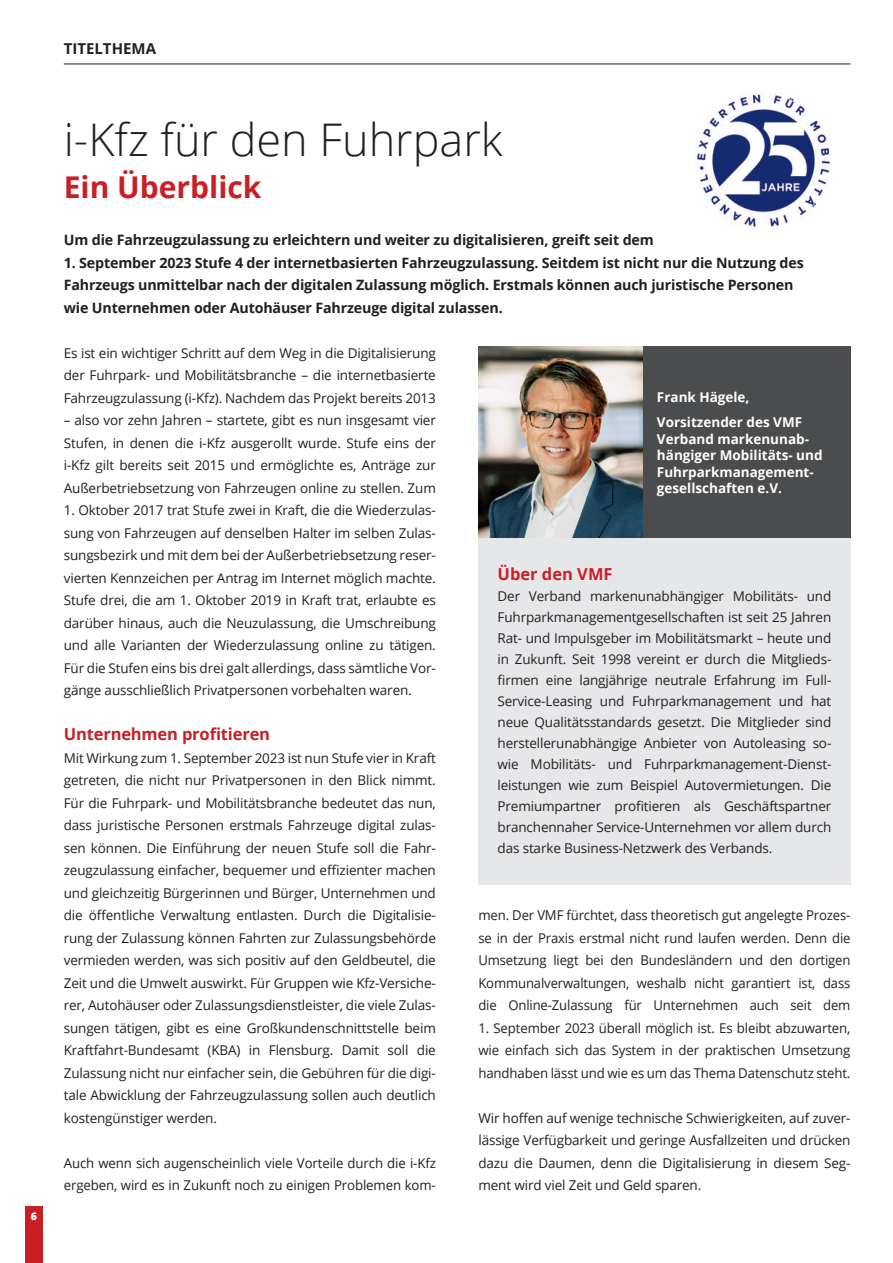
<style>
.page{position:relative;width:893px;height:1263px;background:#fff}
.page>*{position:absolute;margin:0;border:0;box-sizing:border-box;transform-origin:0 0}
.Headline_1{font:300 45px "Open Sans";color:#231f20}
.Headline_2{font:700 30px "Open Sans";color:#c82026}
.Zwischenueberschrift{font:700 16.5px "Open Sans";letter-spacing:-.01em;color:#c82026}
.t1{font:700 15px "Open Sans";color:#231f20}
.Anreisser{font:700 14.25px/22.5px "Open Sans";letter-spacing:-.01em;color:#231f20}
.Fliesstext{font:13.5px/22.5px "Open Sans";letter-spacing:-.01em;color:#231f20;text-align:justify}
.FT_Kasten{font:700 13.5px/16.5px "Open Sans";color:#fff}
.t2{font:800 10.5px "Open Sans";color:#fff}
</style>
<div class="page">
<div style="left:25px;top:1206px;width:17px;height:57px;background:#c82026"></div>
<hr style="left:64px;top:64px;width:786px;height:1px;background:#231f20">
<img style="left:695px;top:94px;width:135px;height:133px">
<div style="left:478px;top:347px;width:372px;height:191px;background:#4b4c4d"></div>
<img style="left:478px;top:347px;width:164px;height:191px">
<div style="left:478px;top:538px;width:372px;height:346px;background:#e6e7e9"></div>
<p class="t1" style="left:64px;top:38px;width:94px">TITELTHEMA</p>
<p class="t2" style="left:31px;top:1208px;width:8px">6</p>
<p class="Headline_1" style="left:64px;top:109px;width:440px">i-Kfz für den Fuhrpark</p>
<p class="Headline_2" style="left:64px;top:165px;width:199px">Ein Überblick</p>
<p class="Anreisser" style="left:64px;top:228px;width:592px">Um die Fahrzeugzulassung zu erleichtern und weiter zu digitalisieren, greift seit dem</p>
<p class="Anreisser" style="left:64px;top:251px;width:741px">1. September 2023 Stufe 4 der internetbasierten Fahrzeugzulassung. Seitdem ist nicht nur die Nutzung des<br>Fahrzeugs unmittelbar nach der digitalen Zulassung möglich. Erstmals können auch juristische Personen wie Unternehmen oder Autohäuser Fahrzeuge digital zulassen.</p>
<p class="Fliesstext" style="left:64px;top:341px;width:374px">Es ist ein wichtiger Schritt auf dem Weg in die Digitalisierung der Fuhrpark- und Mobilitätsbranche – die internetbasierte Fahrzeugzulassung (i-Kfz). Nachdem das Projekt bereits 2013</p>
<p class="Fliesstext" style="left:64px;top:409px;width:374px">– also vor zehn Jahren – startete, gibt es nun insgesamt vier Stufen, in denen die i-Kfz ausgerollt wurde. Stufe eins der i-Kfz gilt bereits seit 2015 und ermöglichte es, Anträge zur Außerbetriebsetzung von Fahrzeugen online zu stellen. Zum</p>
<p class="Fliesstext" style="left:64px;top:499px;width:374px">1. Oktober 2017 trat Stufe zwei in Kraft, die die Wiederzulas&shy;sung von Fahrzeugen auf denselben Halter im selben Zulas&shy;sungsbezirk und mit dem bei der Außerbetriebsetzung reser&shy;vierten Kennzeichen per Antrag im Internet möglich machte.<br>Stufe drei, die am 1. Oktober 2019 in Kraft trat, erlaubte es darüber hinaus, auch die Neuzulassung, die Umschreibung und alle Varianten der Wiederzulassung online zu tätigen.<br>Für die Stufen eins bis drei galt allerdings, dass sämtliche Vor&shy;gänge ausschließlich Privatpersonen vorbehalten waren.</p>
<p class="Zwischenueberschrift" style="left:64px;top:722px;width:208px">Unternehmen profitieren</p>
<p class="Fliesstext" style="left:64px;top:746px;width:374px">Mit Wirkung zum 1. September 2023 ist nun Stufe vier in Kraft getreten, die nicht nur Privatpersonen in den Blick nimmt.<br>Für die Fuhrpark- und Mobilitätsbranche bedeutet das nun, dass juristische Personen erstmals Fahrzeuge digital zulas&shy;sen können. Die Einführung der neuen Stufe soll die Fahr&shy;zeugzulassung einfacher, bequemer und effizienter machen und gleichzeitig Bürgerinnen und Bürger, Unternehmen und die öffentliche Verwaltung entlasten. Durch die Digitalisie&shy;rung der Zulassung können Fahrten zur Zulassungsbehörde vermieden werden, was sich positiv auf den Geldbeutel, die Zeit und die Umwelt auswirkt. Für Gruppen wie Kfz-Versiche&shy;rer, Autohäuser oder Zulassungsdienstleister, die viele Zulas&shy;sungen tätigen, gibt es eine Großkundenschnittstelle beim Kraftfahrt-Bundesamt (KBA) in Flensburg. Damit soll die Zulassung nicht nur einfacher sein, die Gebühren für die digi&shy;tale Abwicklung der Fahrzeugzulassung sollen auch deutlich kostengünstiger werden.</p>
<p class="Fliesstext" style="left:64px;top:1151px;width:374px">Auch wenn sich augenscheinlich viele Vorteile durch die i-Kfz ergeben, wird es in Zukunft noch zu einigen Problemen kom-</p>
<p class="FT_Kasten" style="left:657px;top:389px;width:94px">Frank Hägele,</p>
<p class="FT_Kasten" style="left:657px;top:414px;width:167px">Vorsitzender des VMF<br>Verband markenunab&shy;hängiger Mobilitäts- und<br>Fuhrparkmanagement&shy;gesellschaften e.V.</p>
<p class="Zwischenueberschrift" style="left:497px;top:562px;width:117px">Über den VMF</p>
<p class="Fliesstext" style="left:497px;top:585px;width:335px;line-height:21px">Der Verband markenunabhängiger Mobilitäts- und Fuhrparkmanagementgesellschaften ist seit 25 Jahren Rat- und Impulsgeber im Mobilitätsmarkt – heute und in Zukunft. Seit 1998 vereint er durch die Mitglieds&shy;firmen eine langjährige neutrale Erfahrung im Full-Service-Leasing und Fuhrparkmanagement und hat neue Qualitätsstandards gesetzt. Die Mitglieder sind herstellerunabhängige Anbieter von Autoleasing so&shy;wie Mobilitäts- und Fuhrparkmanagement-Dienst&shy;leistungen wie zum Beispiel Autovermietungen. Die Premiumpartner profitieren als Geschäftspartner branchennaher Service-Unternehmen vor allem durch das starke Business-Netzwerk des Verbands.</p>
<p class="Fliesstext" style="left:478px;top:904px;width:374px">men. Der VMF fürchtet, dass theoretisch gut angelegte Prozes&shy;se in der Praxis erstmal nicht rund laufen werden. Denn die Umsetzung liegt bei den Bundesländern und den dortigen Kommunalverwaltungen, weshalb nicht garantiert ist, dass die Online-Zulassung für Unternehmen auch seit dem</p>
<p class="Fliesstext" style="left:478px;top:1016px;width:374px">1. September 2023 überall möglich ist. Es bleibt abzuwarten, wie einfach sich das System in der praktischen Umsetzung handhaben lässt und wie es um das Thema Datenschutz steht.</p>
<p class="Fliesstext" style="left:478px;top:1106px;width:374px">Wir hoffen auf wenige technische Schwierigkeiten, auf zuver&shy;lässige Verfügbarkeit und geringe Ausfallzeiten und drücken dazu die Daumen, denn die Digitalisierung in diesem Seg&shy;ment wird viel Zeit und Geld sparen.</p>
</div>
